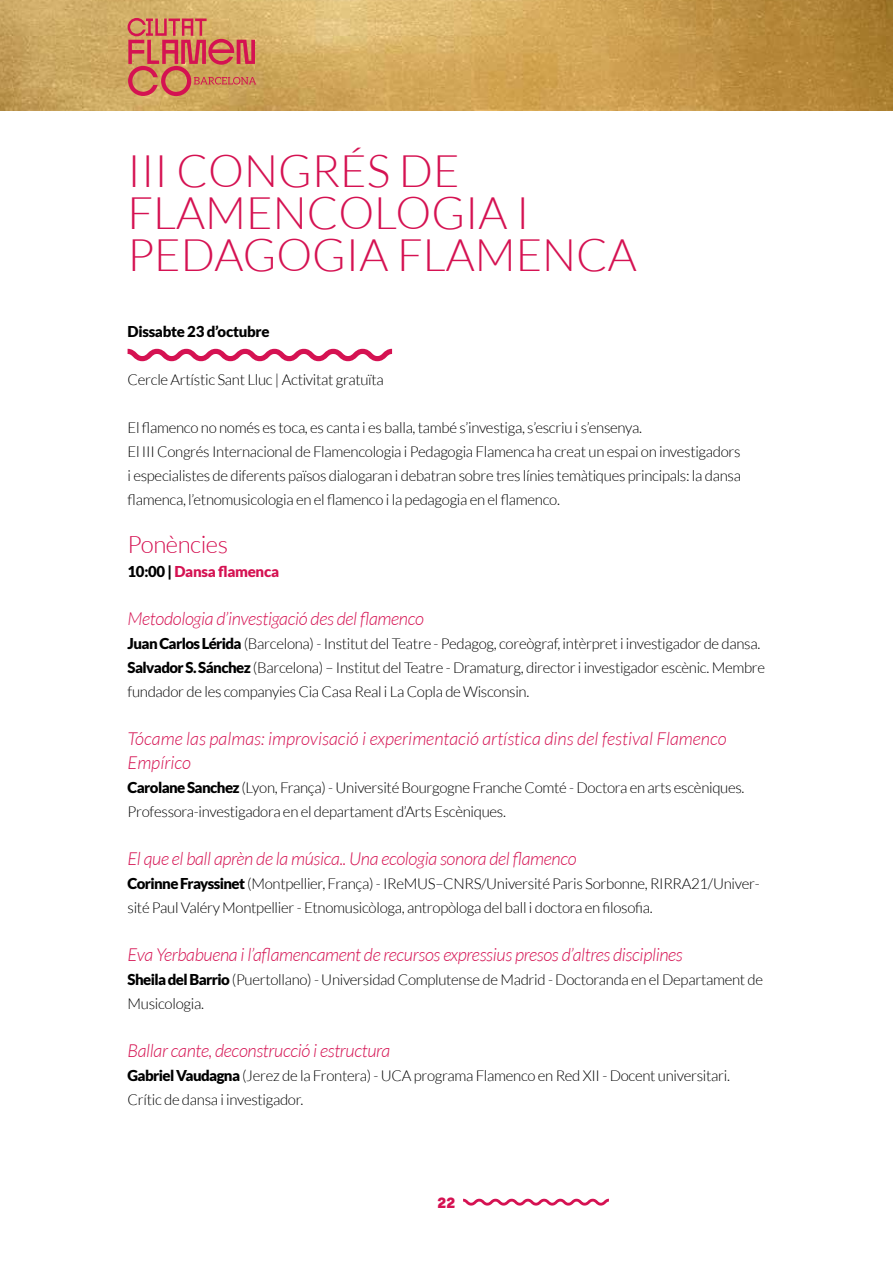
<style>
.page{position:relative;width:893px;height:1263px;background:#fff}
.page>*{position:absolute;margin:0;border:0;box-sizing:border-box;transform-origin:0 0}
.t1{font:300 45px/42px "Lato";color:#d51252}
.t2{font:300 24px "Lato";letter-spacing:-.02em;color:#d51252}
.t3{font:italic 300 18px "Lato";letter-spacing:-.02em;color:#d51252}
.t4{font:italic 300 18px/24px "Lato";color:#d51252}
.t5{font:300 15px/24px "Lato";letter-spacing:-.02em;color:#000}
.t6{font:900 15px "Lato";letter-spacing:-.02em;color:#000}
.t7{font:900 15px "Lato";letter-spacing:-.02em;color:#d51252}
.t8{font:15px "Taller Super Grotesk Bd L";color:#d51252}
.s1{color:#000}
.s2{font-weight:900}
</style>
<div class="page">
<img style="left:0;top:0;width:893px;height:111px">
<svg style="left:128px;top:18px;width:128px;height:78px"></svg>
<svg style="left:463px;top:1199px;width:146px;height:6px"></svg>
<svg style="left:128px;top:349px;width:264px;height:12px"></svg>
<h1 class="t1" style="left:128px;top:150px;width:511px">III CONGRÉS DE<br>FLAMENCOLOGIA I<br>PEDAGOGIA FLAMENCA</h1>
<p class="t6" style="left:128px;top:323px;width:143px">Dissabte 23 d’octubre</p>
<p class="t5" style="left:128px;top:368px;width:258px">Cercle Artístic Sant Lluc | Activitat gratuïta</p>
<p class="t5" style="left:128px;top:416px;width:615px">El flamenco no només es toca, es canta i es balla, també s’investiga, s’escriu i s’ensenya.<br>El III Congrés Internacional de Flamencologia i Pedagogia Flamenca ha creat un espai on investigadors i especialistes de diferents països dialogaran i debatran sobre tres línies temàtiques principals: la dansa flamenca, l’etnomusicologia en el flamenco i la pedagogia en el flamenco.</p>
<h2 class="t2" style="left:128px;top:532px;width:102px">Ponències</h2>
<p class="t7" style="left:128px;top:563px;width:153px"><span class="s1">10:00 |</span> Dansa flamenca</p>
<p class="t3" style="left:128px;top:609px;width:298px">Metodologia d’investigació des del flamenco</p>
<p class="t5" style="left:128px;top:632px;width:639px"><span class="s2">Juan Carlos Lérida</span> (Barcelona) - Institut del Teatre - Pedagog, coreògraf, intèrpret i investigador de dansa.<br><span class="s2">Salvador S. Sánchez</span> (Barcelona) – Institut del Teatre - Dramaturg, director i investigador escènic. Membre fundador de les companyies Cia Casa Real i La Copla de Wisconsin.</p>
<p class="t4" style="left:128px;top:727px;width:601px">Tócame las palmas: improvisació i experimentació artística dins del festival Flamenco<br>Empírico</p>
<p class="t5" style="left:128px;top:776px;width:618px"><span class="s2">Carolane Sanchez</span> (Lyon, França) - Université Bourgogne Franche Comté - Doctora en arts escèniques.<br>Professora-investigadora en el departament d’Arts Escèniques.</p>
<p class="t3" style="left:128px;top:849px;width:451px">El que el ball aprèn de la música.. Una ecologia sonora del flamenco</p>
<p class="t5" style="left:128px;top:872px;width:634px"><span class="s2">Corinne Frayssinet</span> (Montpellier, França) - IReMUS–CNRS/Université Paris Sorbonne, RIRRA21/Univer&shy;sité Paul Valéry Montpellier - Etnomusicòloga, antropòloga del ball i doctora en filosofia.</p>
<p class="t3" style="left:128px;top:945px;width:557px">Eva Yerbabuena i l’aflamencament de recursos expressius presos d’altres disciplines</p>
<p class="t5" style="left:128px;top:968px;width:637px"><span class="s2">Sheila del Barrio</span> (Puertollano) - Universidad Complutense de Madrid - Doctoranda en el Departament de<br>Musicologia.</p>
<p class="t3" style="left:128px;top:1041px;width:264px">Ballar cante, deconstrucció i estructura</p>
<p class="t5" style="left:128px;top:1064px;width:604px"><span class="s2">Gabriel Vaudagna</span> (Jerez de la Frontera) - UCA programa Flamenco en Red XII - Docent universitari.<br>Crític de dansa i investigador.</p>
<p class="t8" style="left:438px;top:1193px;width:19px">22</p>
</div>
